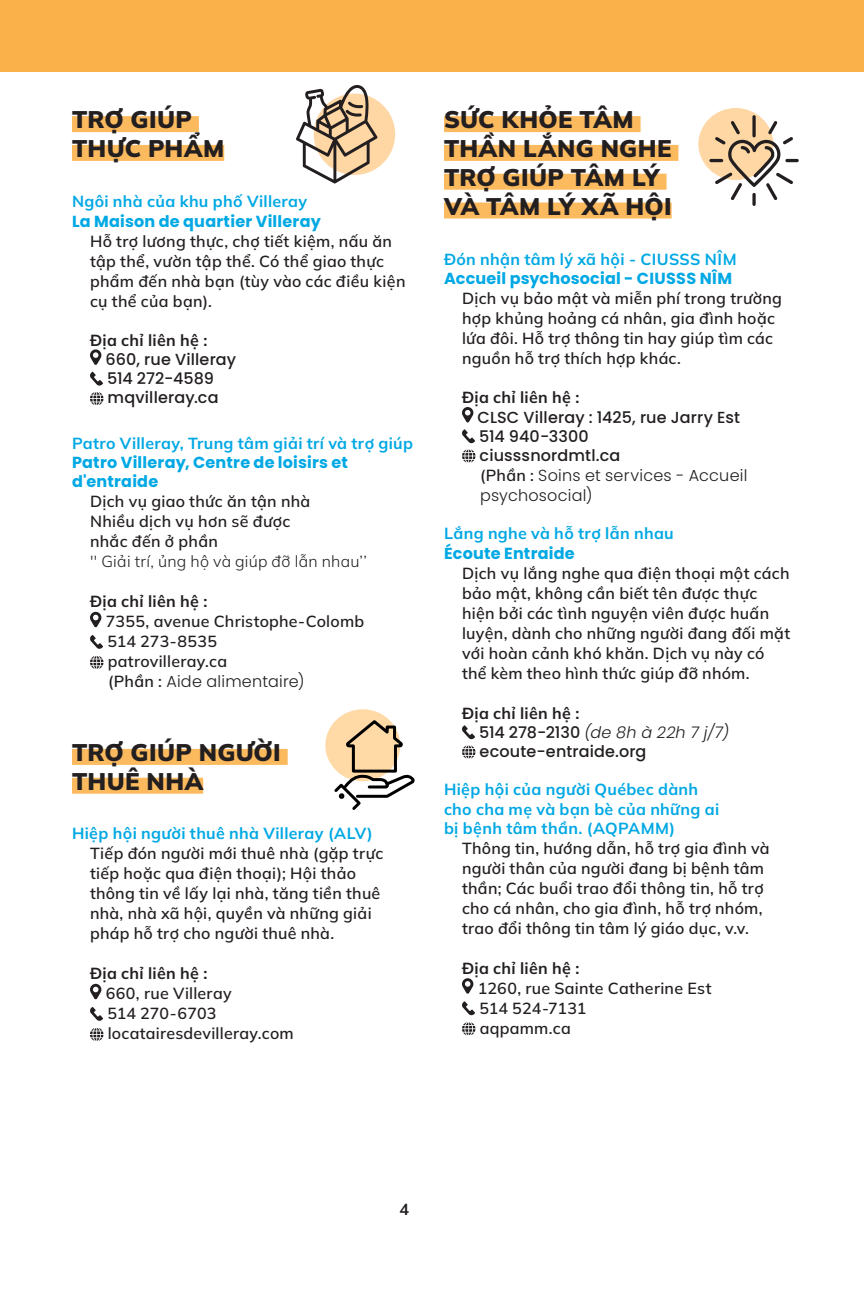
<style>
.page{position:relative;width:864px;height:1296px;background:#fff}
.page>*{position:absolute;margin:0;border:0;box-sizing:border-box;transform-origin:0 0}
.Nom_de_sections{font:900 24px/28.8px "Mulish";letter-spacing:.01em;color:#231f20}
.Descriptions_organis{font:600 16px/20px "Mulish";letter-spacing:.02em;color:#231f20}
.Sous-titres{font:700 16px/19.2px "Mulish";letter-spacing:.02em;color:#00a8e4}
.t1{font:500 16px "Poppins";letter-spacing:.01em;color:#231f20}
.t2{font:700 16px/19.2px "Poppins";letter-spacing:.015em;color:#00a8e4}
.Descriptions_organis-2{font:700 16px "Mulish";letter-spacing:.02em;color:#231f20}
.Descriptions_organis-3{font:300 16px/20px "Poppins";letter-spacing:.015em;color:#231f20}
.Descriptions_organis-4{font:300 16px "Mulish";letter-spacing:.02em;color:#231f20}
.t3{font:italic 300 16px "Poppins";letter-spacing:.015em;color:#231f20}
.s1{font-family:"Mulish";font-weight:600}
.s2{font-weight:500;font-style:normal}
</style>
<div class="page">
<div style="left:0;top:0;width:864px;height:72px;background:#fbb14a"></div>
<div style="left:72px;top:116px;width:127px;height:16px;background:#fcba5f"></div>
<div style="left:72px;top:145px;width:152px;height:16px;background:#fcba5f"></div>
<div style="left:72px;top:749px;width:216px;height:16px;background:#fcba5f"></div>
<div style="left:72px;top:778px;width:131px;height:16px;background:#fcba5f"></div>
<svg style="left:90px;top:349px;width:11px;height:16px"></svg>
<svg style="left:90px;top:372px;width:13px;height:14px"></svg>
<svg style="left:90px;top:392px;width:13px;height:13px"></svg>
<svg style="left:90px;top:612px;width:11px;height:15px"></svg>
<svg style="left:90px;top:635px;width:13px;height:14px"></svg>
<svg style="left:90px;top:656px;width:13px;height:13px"></svg>
<svg style="left:90px;top:984px;width:11px;height:15px"></svg>
<svg style="left:90px;top:1007px;width:13px;height:14px"></svg>
<svg style="left:90px;top:1028px;width:13px;height:13px"></svg>
<div style="left:444px;top:116px;width:197px;height:16px;background:#fcba5f"></div>
<div style="left:444px;top:145px;width:234px;height:16px;background:#fcba5f"></div>
<div style="left:444px;top:174px;width:223px;height:16px;background:#fcba5f"></div>
<div style="left:444px;top:203px;width:228px;height:16px;background:#fcba5f"></div>
<svg style="left:462px;top:407px;width:11px;height:16px"></svg>
<svg style="left:462px;top:429px;width:13px;height:14px"></svg>
<svg style="left:462px;top:450px;width:13px;height:12px"></svg>
<svg style="left:462px;top:725px;width:13px;height:14px"></svg>
<svg style="left:462px;top:746px;width:13px;height:12px"></svg>
<svg style="left:462px;top:978px;width:11px;height:16px"></svg>
<svg style="left:462px;top:1001px;width:13px;height:14px"></svg>
<svg style="left:462px;top:1022px;width:13px;height:13px"></svg>
<div style="left:314px;top:94px;width:81px;height:81px;background:#fed7a4;border-radius:50%"></div>
<svg style="left:296px;top:85px;width:81px;height:99px"></svg>
<div style="left:698px;top:108px;width:75px;height:72px;background:#fed7a4;border-radius:50%"></div>
<svg style="left:752px;top:193px;width:4px;height:13px"></svg>
<svg style="left:752px;top:115px;width:4px;height:22px"></svg>
<hr style="left:785px;top:159px;width:14px;height:3px;background:#231f20;border-radius:2px">
<hr style="left:709px;top:159px;width:14px;height:3px;background:#231f20;border-radius:2px">
<svg style="left:715px;top:121px;width:78px;height:79px"></svg>
<div style="left:325px;top:709px;width:75px;height:72px;background:#ffd9a6;border-radius:50%"></div>
<svg style="left:332px;top:718px;width:83px;height:92px"></svg>
<p class="Nom_de_sections" style="left:72px;top:105px;width:154px">TRỢ GIÚP<br>THỰC PHẨM</p>
<p class="Sous-titres" style="left:72px;top:192px;width:237px">Ngôi nhà của khu phố Villeray</p>
<p class="t2" style="left:72px;top:211px;width:250px">La Maison de quartier Villeray</p>
<p class="Descriptions_organis" style="left:90px;top:230px;width:317px">Hỗ trợ lương thực, chợ tiết kiệm, nấu ăn tập thể, vườn tập thể. Có thể giao thực phẩm đến nhà bạn (tùy vào các điều kiện cụ thể của bạn).</p>
<p class="Descriptions_organis-2" style="left:90px;top:329px;width:119px">Địa chỉ liên hệ :</p>
<p class="t1" style="left:106px;top:350px;width:132px">660, rue Villeray</p>
<p class="t1" style="left:107px;top:369px;width:108px">514 272-4589</p>
<p class="t1" style="left:108px;top:388px;width:112px">mqvilleray.ca</p>
<p class="Sous-titres" style="left:72px;top:433px;width:342px">Patro Villeray, Trung tâm giải trí và trợ giúp</p>
<p class="t2" style="left:72px;top:453px;width:278px">Patro Villeray, Centre de loisirs et d'entraide</p>
<p class="Descriptions_organis" style="left:90px;top:491px;width:222px">Dịch vụ giao thức ăn tận nhà</p>
<p class="Descriptions_organis" style="left:90px;top:511px;width:202px">Nhiều dịch vụ hơn sẽ được nhắc đến ở phần</p>
<p class="Descriptions_organis-4" style="left:90px;top:551px;width:279px">'' Giải trí, ủng hộ và giúp đỡ lẫn nhau’’</p>
<p class="Descriptions_organis-2" style="left:90px;top:591px;width:119px">Địa chỉ liên hệ :</p>
<p class="Descriptions_organis" style="left:106px;top:611px;width:260px">7355, avenue Christophe-Colomb</p>
<p class="Descriptions_organis" style="left:107px;top:631px;width:111px">514 273-8535</p>
<p class="Descriptions_organis" style="left:108px;top:651px;width:121px">patrovilleray.ca</p>
<p class="Descriptions_organis-3" style="left:108px;top:672px;width:198px"><span class="s1">(Phần :</span> Aide alimentaire)</p>
<p class="Nom_de_sections" style="left:72px;top:737px;width:210px">TRỢ GIÚP NGƯỜI</p>
<p class="Nom_de_sections" style="left:72px;top:766px;width:133px">THUÊ NHÀ</p>
<p class="Sous-titres" style="left:72px;top:824px;width:303px">Hiệp hội người thuê nhà Villeray (ALV)</p>
<p class="Descriptions_organis" style="left:90px;top:843px;width:295px">Tiếp đón người mới thuê nhà (gặp trực tiếp hoặc qua điện thoại); Hội thảo thông tin về lấy lại nhà, tăng tiền thuê nhà, nhà xã hội, quyền và những giải pháp hỗ trợ cho người thuê nhà.</p>
<p class="Descriptions_organis-2" style="left:90px;top:963px;width:119px">Địa chỉ liên hệ :</p>
<p class="Descriptions_organis" style="left:106px;top:983px;width:128px">660, rue Villeray</p>
<p class="Descriptions_organis" style="left:107px;top:1003px;width:111px">514 270-6703</p>
<p class="Descriptions_organis" style="left:108px;top:1023px;width:188px">locatairesdevilleray.com</p>
<p class="Nom_de_sections" style="left:444px;top:105px;width:229px">SỨC KHỎE TÂM<br>THẦN LẮNG NGHE<br>TRỢ GIÚP TÂM LÝ<br>VÀ TÂM LÝ XÃ HỘI</p>
<p class="Sous-titres" style="left:444px;top:249px;width:294px">Đón nhận tâm lý xã hội - CIUSSS NÎM</p>
<p class="t2" style="left:444px;top:269px;width:290px">Accueil psychosocial - CIUSSS NÎM</p>
<p class="Descriptions_organis" style="left:462px;top:288px;width:322px">Dịch vụ bảo mật và miễn phí trong trường</p>
<p class="Descriptions_organis" style="left:462px;top:308px;width:315px;text-align:justify">hợp khủng hoảng cá nhân, gia đình hoặc lứa đôi. Hỗ trợ thông tin hay giúp tìm các nguồn hỗ trợ thích hợp khác.</p>
<p class="Descriptions_organis-2" style="left:462px;top:387px;width:119px">Địa chỉ liên hệ :</p>
<p class="t1" style="left:478px;top:408px;width:264px">CLSC Villeray : 1425, rue Jarry Est</p>
<p class="t1" style="left:479px;top:427px;width:111px">514 940-3300</p>
<p class="t1" style="left:480px;top:446px;width:142px">ciusssnordmtl.ca</p>
<p class="Descriptions_organis-3" style="left:480px;top:465px;width:269px"><span class="s1">(Phần :</span> Soins et services - Accueil psychosocial)</p>
<p class="Sous-titres" style="left:444px;top:524px;width:231px">Lắng nghe và hỗ trợ lẫn nhau</p>
<p class="t2" style="left:444px;top:543px;width:132px">Écoute Entraide</p>
<p class="Descriptions_organis" style="left:462px;top:562px;width:330px">Dịch vụ lắng nghe qua điện thoại một cách bảo mật, không cần biết tên được thực hiện bởi các tình nguyện viên được huấn luyện, dành cho những người đang đối mặt với hoàn cảnh khó khăn. Dịch vụ này có thể kèm theo hình thức giúp đỡ nhóm.</p>
<p class="Descriptions_organis-2" style="left:462px;top:702px;width:119px">Địa chỉ liên hệ :</p>
<p class="t3" style="left:479px;top:723px;width:251px"><span class="s2">514 278-2130</span> (de 8h à 22h 7 j/7)</p>
<p class="t1" style="left:480px;top:742px;width:168px">ecoute-entraide.org</p>
<p class="Sous-titres" style="left:444px;top:780px;width:277px">Hiệp hội của người Québec dành cho cha mẹ và bạn bè của những ai bị bệnh tâm thần. (AQPAMM)</p>
<p class="Descriptions_organis" style="left:462px;top:838px;width:309px">Thông tin, hướng dẫn, hỗ trợ gia đình và người thân của người đang bị bệnh tâm thần; Các buổi trao đổi thông tin, hỗ trợ cho cá nhân, cho gia đình, hỗ trợ nhóm, trao đổi thông tin tâm lý giáo dục, v.v.</p>
<p class="Descriptions_organis-2" style="left:462px;top:957px;width:119px">Địa chỉ liên hệ :</p>
<p class="Descriptions_organis" style="left:478px;top:978px;width:235px">1260, rue Sainte Catherine Est</p>
<p class="Descriptions_organis" style="left:479px;top:998px;width:109px">514 524-7131</p>
<p class="Descriptions_organis" style="left:480px;top:1018px;width:93px">aqpamm.ca</p>
<p class="Descriptions_organis-2" style="left:400px;top:1199px;width:11px">4</p>
</div>
